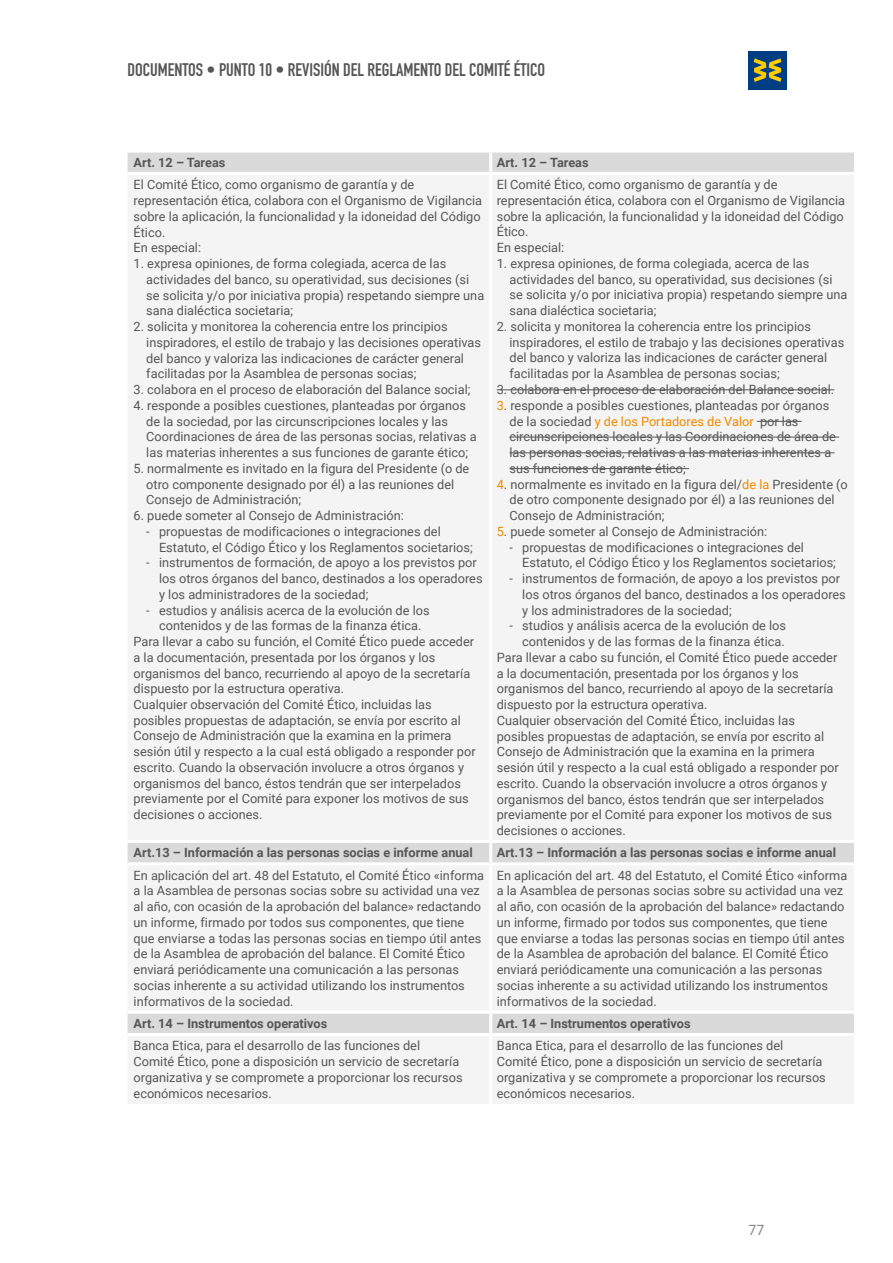
<style>
.page{position:relative;width:893px;height:1263px;background:#fff}
.page>*{position:absolute;margin:0;border:0;box-sizing:border-box;transform-origin:0 0}
.t1{font:18px "DIN Engschrift Std";color:#565656}
.t2{font:14.1px "Roboto";color:#878786}
.t3{font:12.75px/15.8px "Roboto";color:#565656}
.t4{font:700 12.75px "Roboto";color:#565656}
.s1{color:#f18900}
</style>
<div class="page">
<div style="left:748px;top:51px;width:39px;height:38px;background:#003e84"></div>
<svg style="left:754px;top:58px;width:27px;height:24px"></svg>
<div style="left:128px;top:153px;width:726px;height:19px;background:#dadada"></div>
<div style="left:128px;top:175px;width:726px;height:929px;background:#f4f4f4"></div>
<hr style="left:489px;top:153px;width:3px;height:19px;background:#fff">
<hr style="left:489px;top:175px;width:3px;height:665px;background:#fff">
<hr style="left:128px;top:840px;width:363px;height:3px;background:#fff">
<hr style="left:491px;top:840px;width:363px;height:3px;background:#fff">
<hr style="left:489px;top:843px;width:3px;height:19px;background:#fff">
<hr style="left:128px;top:862px;width:363px;height:3px;background:#fff">
<hr style="left:491px;top:862px;width:363px;height:3px;background:#fff">
<hr style="left:489px;top:865px;width:3px;height:146px;background:#fff">
<hr style="left:128px;top:1011px;width:363px;height:3px;background:#fff">
<hr style="left:491px;top:1011px;width:363px;height:3px;background:#fff">
<hr style="left:489px;top:1014px;width:3px;height:19px;background:#fff">
<hr style="left:128px;top:1033px;width:363px;height:3px;background:#fff">
<hr style="left:491px;top:1033px;width:363px;height:3px;background:#fff">
<hr style="left:489px;top:1036px;width:3px;height:68px;background:#fff">
<hr style="left:497px;top:389px;width:337px;height:1px;background:#565656">
<hr style="left:757px;top:421px;width:45px;height:1px;background:#565656">
<hr style="left:509px;top:437px;width:330px;height:1px;background:#565656">
<hr style="left:509px;top:452px;width:325px;height:1px;background:#565656">
<hr style="left:509px;top:468px;width:180px;height:1px;background:#565656">
<h1 class="t1" style="left:128px;top:59px;width:419px">DOCUMENTOS • PUNTO 10 • REVISIÓN DEL REGLAMENTO DEL COMITÉ ÉTICO</h1>
<p class="t4" style="left:134px;top:154px;width:93px">Art. 12 – Tareas</p>
<p class="t4" style="left:497px;top:154px;width:93px">Art. 12 – Tareas</p>
<p class="t3" style="left:134px;top:176px;width:350px">El Comité Ético, como organismo de garantía y de representación ética, colabora con el Organismo de Vigilancia sobre la aplicación, la funcionalidad y la idoneidad del Código Ético.<br>En especial:</p>
<p class="t3" style="left:146px;top:255px;width:339px;text-indent:-13px">1. expresa opiniones, de forma colegiada, acerca de las actividades del banco, su operatividad, sus decisiones (si se solicita y/o por iniciativa propia) respetando siempre una sana dialéctica societaria;</p>
<p class="t3" style="left:146px;top:318px;width:336px;text-indent:-13px">2. solicita y monitorea la coherencia entre los principios inspiradores, el estilo de trabajo y las decisiones operativas del banco y valoriza las indicaciones de carácter general facilitadas por la Asamblea de personas socias;</p>
<p class="t3" style="left:134px;top:381px;width:338px">3. colabora en el proceso de elaboración del Balance social;</p>
<p class="t3" style="left:146px;top:397px;width:332px;text-indent:-13px">4. responde a posibles cuestiones, planteadas por órganos de la sociedad, por las circunscripciones locales y las Coordinaciones de área de las personas socias, relativas a las materias inherentes a sus funciones de garante ético;</p>
<p class="t3" style="left:146px;top:460px;width:325px;text-indent:-13px">5. normalmente es invitado en la figura del Presidente (o de otro componente designado por él) a las reuniones del<br>Consejo de Administración;</p>
<p class="t3" style="left:134px;top:507px;width:272px">6. puede someter al Consejo de Administración:</p>
<p class="t3" style="left:159px;top:523px;width:315px;text-indent:-13px">- propuestas de modificaciones o integraciones del<br>Estatuto, el Código Ético y los Reglamentos societarios;</p>
<p class="t3" style="left:159px;top:554px;width:325px;text-indent:-13px">- instrumentos de formación, de apoyo a los previstos por los otros órganos del banco, destinados a los operadores y los administradores de la sociedad;</p>
<p class="t3" style="left:146px;top:602px;width:285px">- estudios y análisis acerca de la evolución de los</p>
<p class="t3" style="left:159px;top:617px;width:264px">contenidos y de las formas de la finanza ética.</p>
<p class="t3" style="left:134px;top:633px;width:342px">Para llevar a cabo su función, el Comité Ético puede acceder</p>
<p class="t3" style="left:134px;top:649px;width:303px">a la documentación, presentada por los órganos y los</p>
<p class="t3" style="left:134px;top:665px;width:338px">organismos del banco, recurriendo al apoyo de la secretaría</p>
<p class="t3" style="left:134px;top:680px;width:212px">dispuesto por la estructura operativa.</p>
<p class="t3" style="left:134px;top:696px;width:300px">Cualquier observación del Comité Ético, incluidas las</p>
<p class="t3" style="left:134px;top:712px;width:329px">posibles propuestas de adaptación, se envía por escrito al</p>
<p class="t3" style="left:134px;top:728px;width:319px">Consejo de Administración que la examina en la primera</p>
<p class="t3" style="left:134px;top:743px;width:344px">sesión útil y respecto a la cual está obligado a responder por</p>
<p class="t3" style="left:134px;top:759px;width:332px">escrito. Cuando la observación involucre a otros órganos y</p>
<p class="t3" style="left:134px;top:775px;width:329px">organismos del banco, éstos tendrán que ser interpelados</p>
<p class="t3" style="left:134px;top:791px;width:337px">previamente por el Comité para exponer los motivos de sus</p>
<p class="t3" style="left:134px;top:806px;width:130px">decisiones o acciones.</p>
<p class="t3" style="left:497px;top:176px;width:350px">El Comité Ético, como organismo de garantía y de representación ética, colabora con el Organismo de Vigilancia sobre la aplicación, la funcionalidad y la idoneidad del Código Ético.<br>En especial:</p>
<p class="t3" style="left:509px;top:255px;width:339px;text-indent:-13px">1. expresa opiniones, de forma colegiada, acerca de las actividades del banco, su operatividad, sus decisiones (si se solicita y/o por iniciativa propia) respetando siempre una sana dialéctica societaria;</p>
<p class="t3" style="left:509px;top:318px;width:336px;text-indent:-13px">2. solicita y monitorea la coherencia entre los principios inspiradores, el estilo de trabajo y las decisiones operativas del banco y valoriza las indicaciones de carácter general facilitadas por la Asamblea de personas socias;</p>
<p class="t3" style="left:497px;top:381px;width:339px">3. colabora en el proceso de elaboración del Balance social.</p>
<p class="t3" style="left:509px;top:397px;width:328px;text-indent:-13px"><span class="s1">3</span>. responde a posibles cuestiones, planteadas por órganos de la sociedad <span class="s1">y de los Portadores de Valor</span> por las circunscripciones locales y las Coordinaciones de área de las personas socias, relativas a las materias inherentes a sus funciones de garante ético;</p>
<p class="t3" style="left:509px;top:476px;width:340px;text-indent:-13px"><span class="s1">4</span>. normalmente es invitado en la figura del/<span class="s1">de la</span> Presidente (o de otro componente designado por él) a las reuniones del<br>Consejo de Administración;</p>
<p class="t3" style="left:497px;top:523px;width:272px"><span class="s1">5</span>. puede someter al Consejo de Administración:</p>
<p class="t3" style="left:522px;top:539px;width:315px;text-indent:-13px">- propuestas de modificaciones o integraciones del<br>Estatuto, el Código Ético y los Reglamentos societarios;</p>
<p class="t3" style="left:522px;top:570px;width:325px;text-indent:-13px">- instrumentos de formación, de apoyo a los previstos por los otros órganos del banco, destinados a los operadores y los administradores de la sociedad;</p>
<p class="t3" style="left:510px;top:617px;width:278px">- studios y análisis acerca de la evolución de los</p>
<p class="t3" style="left:522px;top:633px;width:264px">contenidos y de las formas de la finanza ética.</p>
<p class="t3" style="left:497px;top:649px;width:342px">Para llevar a cabo su función, el Comité Ético puede acceder</p>
<p class="t3" style="left:497px;top:665px;width:303px">a la documentación, presentada por los órganos y los</p>
<p class="t3" style="left:497px;top:680px;width:338px">organismos del banco, recurriendo al apoyo de la secretaría</p>
<p class="t3" style="left:497px;top:696px;width:212px">dispuesto por la estructura operativa.</p>
<p class="t3" style="left:497px;top:712px;width:300px">Cualquier observación del Comité Ético, incluidas las</p>
<p class="t3" style="left:497px;top:728px;width:329px">posibles propuestas de adaptación, se envía por escrito al</p>
<p class="t3" style="left:497px;top:743px;width:319px">Consejo de Administración que la examina en la primera</p>
<p class="t3" style="left:497px;top:759px;width:344px">sesión útil y respecto a la cual está obligado a responder por</p>
<p class="t3" style="left:497px;top:775px;width:332px">escrito. Cuando la observación involucre a otros órganos y</p>
<p class="t3" style="left:497px;top:791px;width:329px">organismos del banco, éstos tendrán que ser interpelados</p>
<p class="t3" style="left:497px;top:806px;width:337px">previamente por el Comité para exponer los motivos de sus</p>
<p class="t3" style="left:497px;top:822px;width:130px">decisiones o acciones.</p>
<p class="t4" style="left:134px;top:844px;width:341px">Art.13 – Información a las personas socias e informe anual</p>
<p class="t4" style="left:497px;top:844px;width:341px">Art.13 – Información a las personas socias e informe anual</p>
<p class="t3" style="left:134px;top:867px;width:352px">En aplicación del art. 48 del Estatuto, el Comité Ético «informa a la Asamblea de personas socias sobre su actividad una vez al año, con ocasión de la aprobación del balance» redactando un informe, firmado por todos sus componentes, que tiene que enviarse a todas las personas socias en tiempo útil antes de la Asamblea de aprobación del balance. El Comité Ético enviará periódicamente una comunicación a las personas socias inherente a su actividad utilizando los instrumentos informativos de la sociedad.</p>
<p class="t3" style="left:497px;top:867px;width:352px">En aplicación del art. 48 del Estatuto, el Comité Ético «informa a la Asamblea de personas socias sobre su actividad una vez al año, con ocasión de la aprobación del balance» redactando un informe, firmado por todos sus componentes, que tiene que enviarse a todas las personas socias en tiempo útil antes de la Asamblea de aprobación del balance. El Comité Ético enviará periódicamente una comunicación a las personas socias inherente a su actividad utilizando los instrumentos informativos de la sociedad.</p>
<p class="t4" style="left:134px;top:1014px;width:195px">Art. 14 – Instrumentos operativos</p>
<p class="t4" style="left:497px;top:1014px;width:195px">Art. 14 – Instrumentos operativos</p>
<p class="t3" style="left:134px;top:1037px;width:331px">Banca Etica, para el desarrollo de las funciones del Comité Ético, pone a disposición un servicio de secretaría organizativa y se compromete a proporcionar los recursos económicos necesarios.</p>
<p class="t3" style="left:497px;top:1037px;width:331px">Banca Etica, para el desarrollo de las funciones del Comité Ético, pone a disposición un servicio de secretaría organizativa y se compromete a proporcionar los recursos económicos necesarios.</p>
<p class="t2" style="left:748px;top:1220px;width:17px">77</p>
</div>
